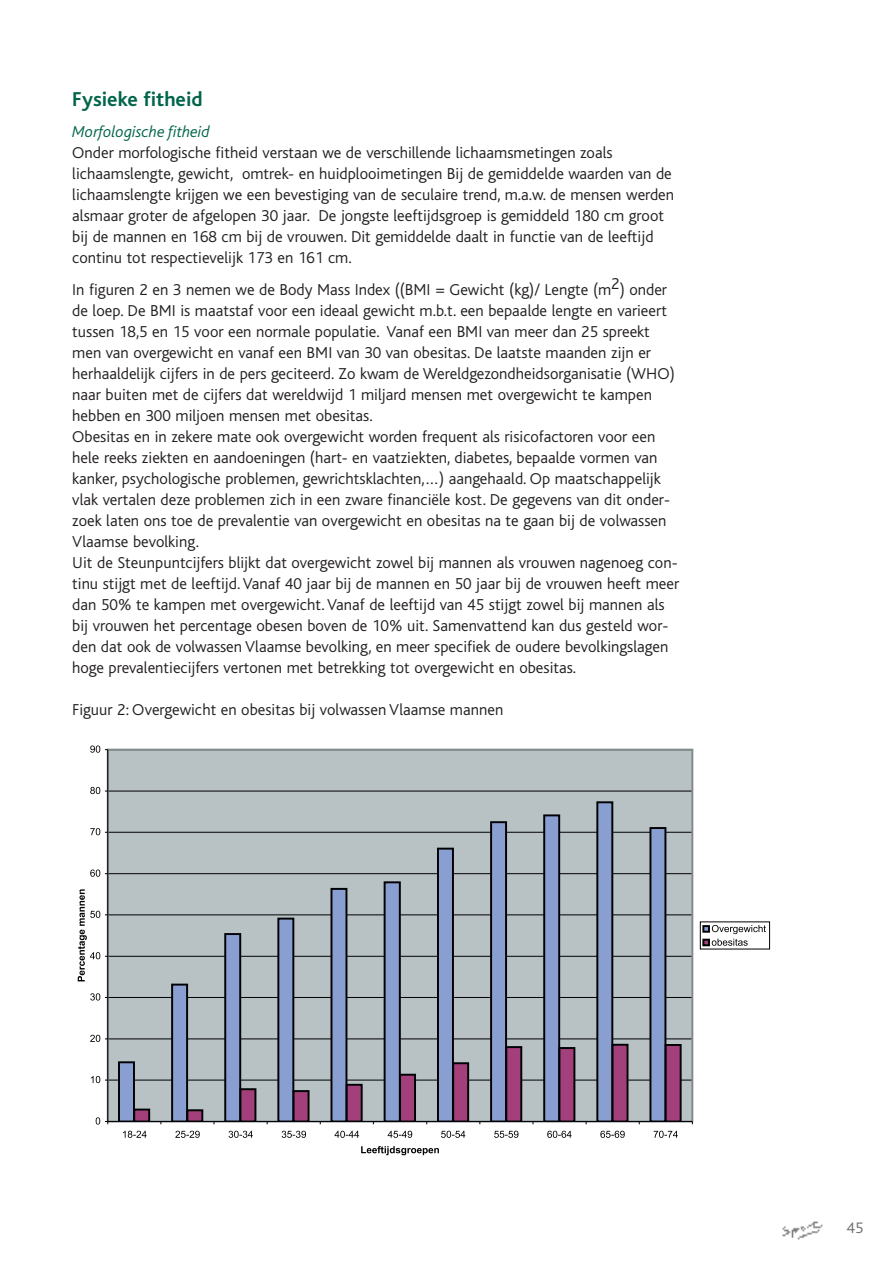
<style>
.page{position:relative;width:893px;height:1263px;background:#fff}
.page>*{position:absolute;margin:0;border:0;box-sizing:border-box;transform-origin:0 0}
.t1{font:700 21px "Bliss";color:#00654a}
.t2{font:300 16.5px/21px "Bliss";color:#231f20}
.t3{font:italic 300 16.5px "Bliss";color:#00654a}
.t4{font:300 15.9px "Bliss";color:#6c6d70;scale:1.04 1}
</style>
<div class="page">
<img style="left:782px;top:1221px;width:41px;height:19px">
<div style="left:108px;top:750px;width:584px;height:371px;background:#b8c1c3"></div>
<hr style="left:108px;top:1079px;width:584px;height:1px;background:#000103">
<hr style="left:108px;top:1038px;width:584px;height:1px;background:#000103">
<hr style="left:108px;top:997px;width:584px;height:1px;background:#000103">
<hr style="left:108px;top:956px;width:584px;height:1px;background:#000103">
<hr style="left:108px;top:914px;width:584px;height:1px;background:#000103">
<hr style="left:108px;top:873px;width:584px;height:1px;background:#000103">
<hr style="left:108px;top:832px;width:584px;height:1px;background:#000103">
<hr style="left:108px;top:790px;width:584px;height:1px;background:#000103">
<svg style="left:118px;top:1061px;width:32px;height:60px"></svg>
<svg style="left:171px;top:984px;width:32px;height:137px"></svg>
<svg style="left:224px;top:933px;width:32px;height:188px"></svg>
<svg style="left:277px;top:918px;width:33px;height:203px"></svg>
<svg style="left:330px;top:888px;width:33px;height:233px"></svg>
<svg style="left:384px;top:881px;width:32px;height:240px"></svg>
<svg style="left:437px;top:848px;width:32px;height:273px"></svg>
<svg style="left:490px;top:821px;width:32px;height:300px"></svg>
<svg style="left:543px;top:814px;width:32px;height:307px"></svg>
<svg style="left:596px;top:801px;width:32px;height:320px"></svg>
<svg style="left:649px;top:827px;width:33px;height:294px"></svg>
<hr style="left:107px;top:750px;width:1px;height:371px;background:#000103">
<hr style="left:108px;top:1121px;width:584px;height:1px;background:#000103">
<svg style="left:96px;top:1117px;width:12px;height:7px"></svg>
<svg style="left:91px;top:1076px;width:17px;height:7px"></svg>
<svg style="left:90px;top:1035px;width:18px;height:7px"></svg>
<svg style="left:90px;top:993px;width:18px;height:7px"></svg>
<svg style="left:90px;top:869px;width:18px;height:8px"></svg>
<svg style="left:90px;top:828px;width:18px;height:7px"></svg>
<svg style="left:90px;top:787px;width:18px;height:7px"></svg>
<svg style="left:90px;top:745px;width:18px;height:8px"></svg>
<svg style="left:123px;top:1131px;width:24px;height:7px"></svg>
<svg style="left:175px;top:1131px;width:25px;height:7px"></svg>
<svg style="left:229px;top:1131px;width:24px;height:7px"></svg>
<svg style="left:282px;top:1131px;width:24px;height:7px"></svg>
<svg style="left:335px;top:1131px;width:24px;height:7px"></svg>
<svg style="left:388px;top:1131px;width:24px;height:7px"></svg>
<svg style="left:441px;top:1131px;width:24px;height:7px"></svg>
<svg style="left:494px;top:1131px;width:24px;height:7px"></svg>
<svg style="left:547px;top:1131px;width:25px;height:7px"></svg>
<svg style="left:600px;top:1131px;width:25px;height:7px"></svg>
<svg style="left:654px;top:1131px;width:24px;height:7px"></svg>
<svg style="left:361px;top:1146px;width:78px;height:9px"></svg>
<svg style="left:78px;top:889px;width:30px;height:92px"></svg>
<svg style="left:703px;top:925px;width:63px;height:21px"></svg>
<p class="t1" style="left:72px;top:91px;width:132px">Fysieke fitheid</p>
<p class="t3" style="left:72px;top:126px;width:139px">Morfologische fitheid</p>
<p class="t2" style="left:72px;top:144px;width:603px">Onder morfologische fitheid verstaan we de verschillende lichaamsmetingen zoals lichaamslengte, gewicht, omtrek- en huidplooimetingen Bij de gemiddelde waarden van de lichaamslengte krijgen we een bevestiging van de seculaire trend, m.a.w. de mensen werden alsmaar groter de afgelopen 30 jaar. De jongste leeftijdsgroep is gemiddeld 180 cm groot bij de mannen en 168 cm bij de vrouwen. Dit gemiddelde daalt in functie van de leeftijd continu tot respectievelijk 173 en 161 cm.</p>
<p class="t2" style="left:72px;top:280px;width:608px">In figuren 2 en 3 nemen we de Body Mass Index ((BMI = Gewicht (kg)/ Lengte (m2) onder de loep. De BMI is maatstaf voor een ideaal gewicht m.b.t. een bepaalde lengte en varieert tussen 18,5 en 15 voor een normale populatie. Vanaf een BMI van meer dan 25 spreekt men van overgewicht en vanaf een BMI van 30 van obesitas. De laatste maanden zijn er herhaaldelijk cijfers in de pers geciteerd. Zo kwam de Wereldgezondheidsorganisatie (WHO) naar buiten met de cijfers dat wereldwijd 1 miljard mensen met overgewicht te kampen hebben en 300 miljoen mensen met obesitas.<br>Obesitas en in zekere mate ook overgewicht worden frequent als risicofactoren voor een hele reeks ziekten en aandoeningen (hart- en vaatziekten, diabetes, bepaalde vormen van kanker, psychologische problemen, gewrichtsklachten,…) aangehaald. Op maatschappelijk vlak vertalen deze problemen zich in een zware financiële kost. De gegevens van dit onder&shy;zoek laten ons toe de prevalentie van overgewicht en obesitas na te gaan bij de volwassen Vlaamse bevolking.<br>Uit de Steunpuntcijfers blijkt dat overgewicht zowel bij mannen als vrouwen nagenoeg con&shy;tinu stijgt met de leeftijd. Vanaf 40 jaar bij de mannen en 50 jaar bij de vrouwen heeft meer dan 50% te kampen met overgewicht. Vanaf de leeftijd van 45 stijgt zowel bij mannen als bij vrouwen het percentage obesen boven de 10% uit. Samenvattend kan dus gesteld wor&shy;den dat ook de volwassen Vlaamse bevolking, en meer specifiek de oudere bevolkingslagen hoge prevalentiecijfers vertonen met betrekking tot overgewicht en obesitas.</p>
<p class="t2" style="left:72px;top:700px;width:433px">Figuur 2: Overgewicht en obesitas bij volwassen Vlaamse mannen</p>
<p class="t4" style="left:847px;top:1222px;width:18px">45</p>
</div>
